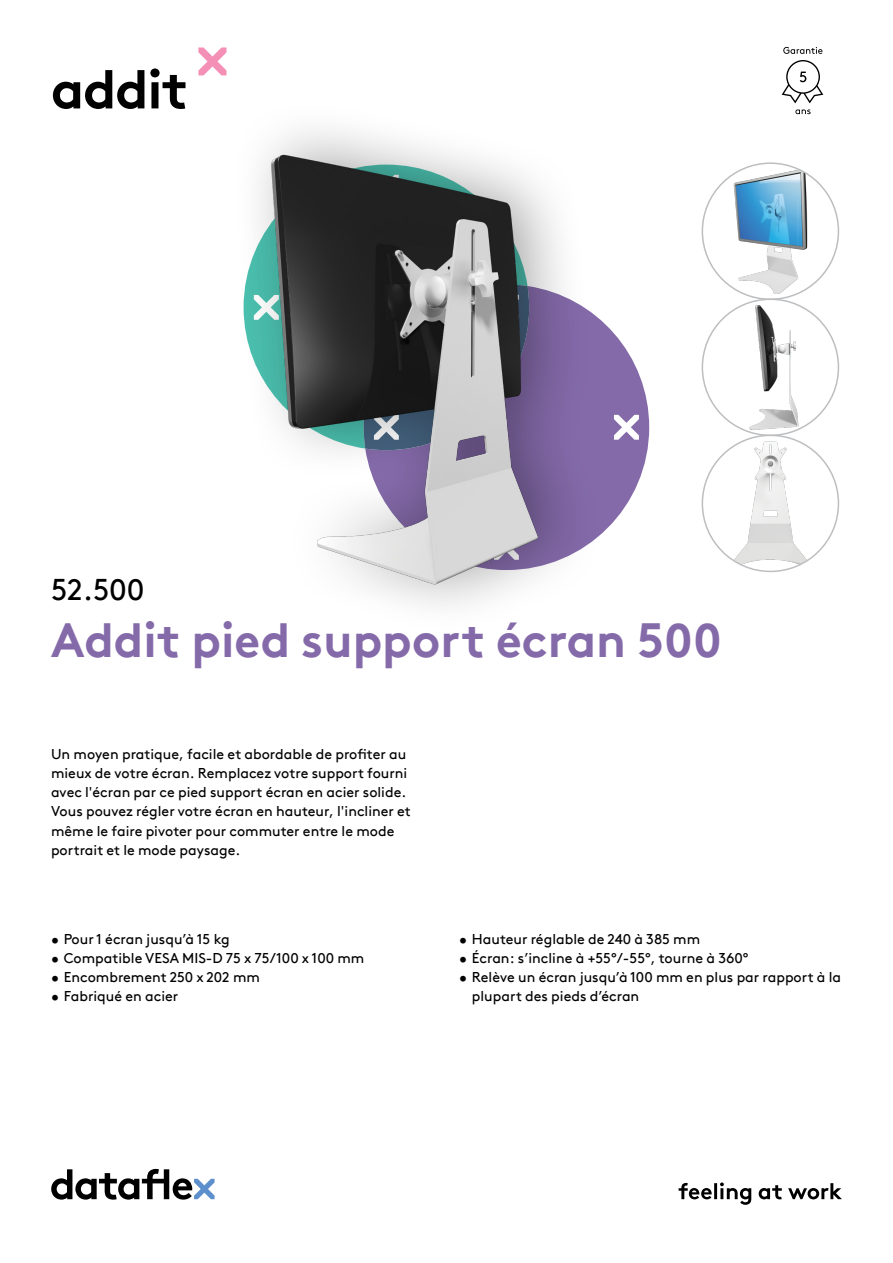
<style>
.page{position:relative;width:893px;height:1263px;background:#fff}
.page>*{position:absolute;margin:0;border:0;box-sizing:border-box;transform-origin:0 0}
.hoofdstuk{font:700 54px "Brown Pro TT";letter-spacing:-.02em;color:#000}
.productnaam{font:700 48px "Brown Pro TT";color:#856aaa}
.productnummer{font:30px "Brown Pro TT";color:#000}
.omschrijving{font:14.25px/19.2px "Brown Pro TT";color:#000}
</style>
<div class="page">
<svg style="left:641px;top:380px;width:8px;height:95px"></svg>
<svg style="left:51px;top:1169px;width:164px;height:30px"></svg>
<svg style="left:679px;top:1182px;width:163px;height:23px"></svg>
<svg style="left:198px;top:47px;width:28px;height:28px"></svg>
<img style="left:702px;top:163px;width:136px;height:136px;border-radius:68px">
<img style="left:702px;top:299px;width:136px;height:136px;border-radius:68px">
<img style="left:702px;top:435px;width:136px;height:136px;border-radius:68px">
<img style="left:243px;top:133px;width:398px;height:473px">
<svg style="left:782px;top:60px;width:41px;height:43px"></svg>
<svg style="left:783px;top:47px;width:39px;height:7px"></svg>
<svg style="left:795px;top:109px;width:16px;height:5px"></svg>
<p class="hoofdstuk" style="left:51px;top:46px;width:139px">addit</p>
<p class="productnummer" style="left:51px;top:566px;width:95px">52.500</p>
<p class="productnaam" style="left:51px;top:601px;width:672px">Addit pied support écran 500</p>
<p class="omschrijving" style="left:51px;top:743px;width:361px">Un moyen pratique, facile et abordable de profiter au mieux de votre écran. Remplacez votre support fourni avec l'écran par ce pied support écran en acier solide.<br>Vous pouvez régler votre écran en hauteur, l'incliner et même le faire pivoter pour commuter entre le mode portrait et le mode paysage.</p>
<p class="omschrijving" style="left:51px;top:928px;width:180px">• Pour 1 écran jusqu’à 15 kg</p>
<p class="omschrijving" style="left:51px;top:947px;width:315px">• Compatible VESA MIS-D 75 x 75/100 x 100 mm</p>
<p class="omschrijving" style="left:51px;top:966px;width:210px">• Encombrement 250 x 202 mm</p>
<p class="omschrijving" style="left:51px;top:986px;width:129px">• Fabriqué en acier</p>
<p class="omschrijving" style="left:459px;top:928px;width:242px">• Hauteur réglable de 240 à 385 mm</p>
<p class="omschrijving" style="left:459px;top:947px;width:291px">• Écran: s’incline à +55°/-55°, tourne à 360°</p>
<p class="omschrijving" style="left:472px;top:966px;width:371px;text-indent:-13px">• Relève un écran jusqu’à 100 mm en plus par rapport à la plupart des pieds d’écran</p>
</div>
